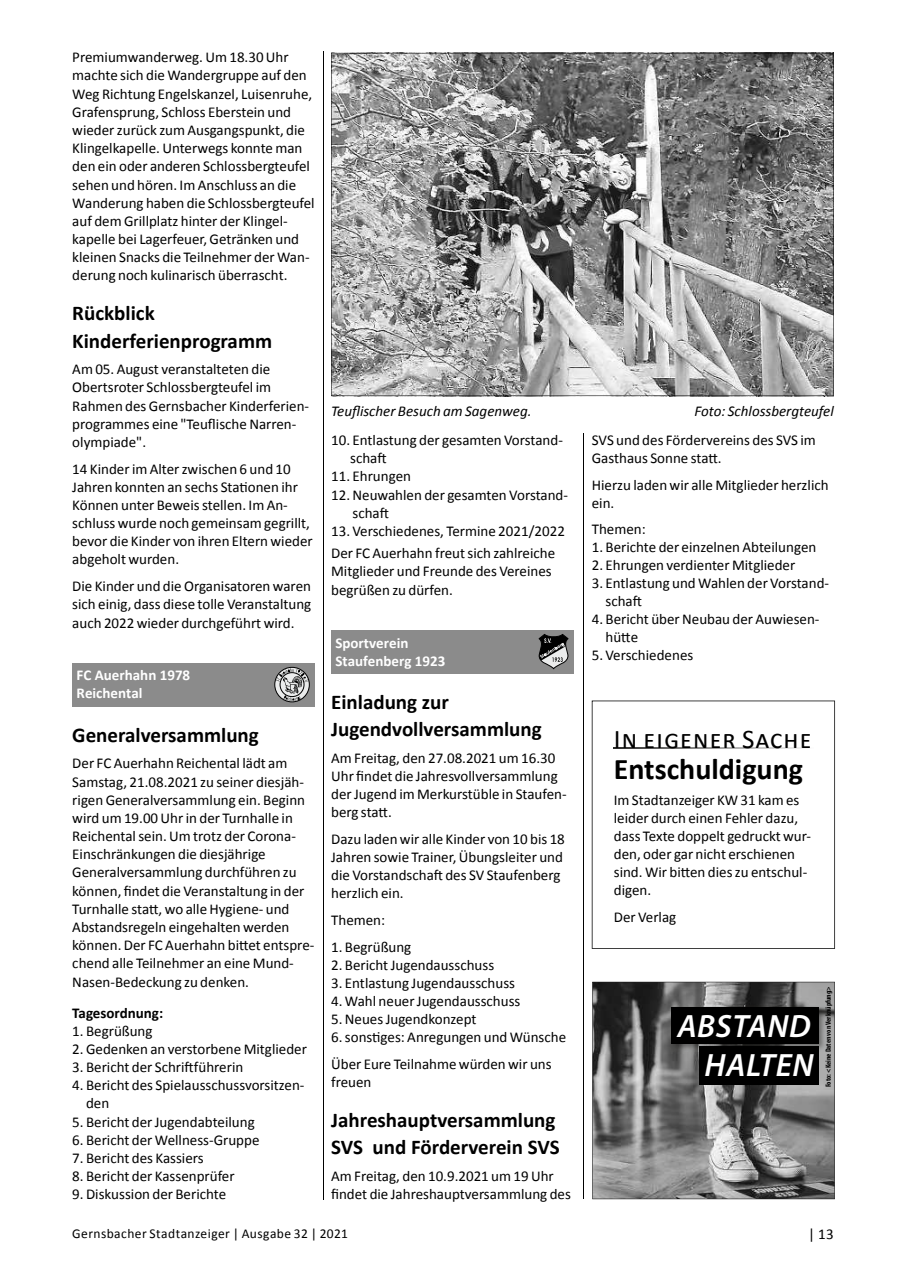
<style>
.page{position:relative;width:902px;height:1280px;background:#fff}
.page>*{position:absolute;margin:0;border:0;box-sizing:border-box;transform-origin:0 0}
.t1{font:italic 600 32.4px/39px "Myriad Pro";letter-spacing:.02em;color:#fff;text-align:right}
.t2{font:700 30px "Calibri";color:#000}
.t3{font:27px "Calibri";letter-spacing:.04em;color:#000}
.t4{font:700 21px/27.2px "Calibri";color:#000}
.t5{font:15px/18.1px "Calibri";color:#000}
.t6{font:700 15px/18px "Calibri";color:#fff}
.t7{font:italic 15px "Calibri";color:#000}
.t8{font:700 15px "Calibri";color:#000}
.t9{font:13.5px "Calibri";letter-spacing:.025em;color:#000}
.t10{font:700 condensed 7.5px "Myriad Pro";color:#000}
</style>
<div class="page">
<hr style="left:323px;top:51px;width:1px;height:1148px;background:#000">
<hr style="left:583px;top:434px;width:1px;height:765px;background:#000">
<div style="left:331px;top:630px;width:242px;height:44px;background:#8b8b8b"></div>
<svg style="left:538px;top:634px;width:31px;height:35px"></svg>
<div style="left:72px;top:663px;width:243px;height:43px;background:#8b8b8b"></div>
<div style="left:274px;top:667px;width:35px;height:35px;border:1px solid #000;border-radius:50%"></div>
<svg style="left:276px;top:668px;width:32px;height:33px"></svg>
<svg style="left:331px;top:53px;width:502px;height:343px;background:#969696"></svg>
<svg style="left:591px;top:700px;width:244px;height:249px"></svg>
<svg style="left:592px;top:982px;width:242px;height:217px;background:#777"></svg>
<img style="left:670px;top:1006px;width:156px;height:45px">
<div style="left:672px;top:1007px;width:146px;height:37px;background:#000"></div>
<div style="left:699px;top:1046px;width:119px;height:39px;background:#000"></div>
<p class="t5" style="left:72px;top:48px;width:244px">Premiumwanderweg. Um 18.30 Uhr machte sich die Wandergruppe auf den Weg Richtung Engelskanzel, Luisenruhe, Grafensprung, Schloss Eberstein und wieder zurück zum Ausgangspunkt, die Klingelkapelle. Unterwegs konnte man den ein oder anderen Schlossbergteufel sehen und hören. Im Anschluss an die Wanderung haben die Schlossbergteufel auf dem Grillplatz hinter der Klingel&shy;kapelle bei Lagerfeuer, Getränken und kleinen Snacks die Teilnehmer der Wan&shy;derung noch kulinarisch überrascht.</p>
<h3 class="t4" style="left:72px;top:300px;width:201px">Rückblick<br>Kinderferienprogramm</h3>
<p class="t5" style="left:72px;top:360px;width:238px">Am 05. August veranstalteten die<br>Obertsroter Schlossbergteufel im<br>Rahmen des Gernsbacher Kinderferien&shy;programmes eine "Teuflische Narren&shy;olympiade".</p>
<p class="t5" style="left:72px;top:460px;width:242px">14 Kinder im Alter zwischen 6 und 10<br>Jahren konnten an sechs Stationen ihr Können unter Beweis stellen. Im An&shy;schluss wurde noch gemeinsam gegrillt, bevor die Kinder von ihren Eltern wieder abgeholt wurden.</p>
<p class="t5" style="left:72px;top:577px;width:240px;text-align:justify">Die Kinder und die Organisatoren waren sich einig, dass diese tolle Veranstaltung auch 2022 wieder durchgeführt wird.</p>
<p class="t6" style="left:77px;top:666px;width:115px">FC Auerhahn 1978<br>Reichental</p>
<h3 class="t4" style="left:72px;top:721px;width:188px">Generalversammlung</h3>
<p class="t5" style="left:72px;top:754px;width:243px">Der FC Auerhahn Reichental lädt am Samstag, 21.08.2021 zu seiner diesjäh&shy;rigen Generalversammlung ein. Beginn wird um 19.00 Uhr in der Turnhalle in Reichental sein. Um trotz der Corona-Einschränkungen die diesjährige Generalversammlung durchführen zu können, findet die Veranstaltung in der Turnhalle statt, wo alle Hygiene- und Abstandsregeln eingehalten werden können. Der FC Auerhahn bittet entspre&shy;chend alle Teilnehmer an eine Mund-Nasen-Bedeckung zu denken.</p>
<p class="t8" style="left:72px;top:1003px;width:92px">Tagesordnung:</p>
<p class="t5" style="left:72px;top:1022px;width:82px">1. Begrüßung</p>
<p class="t5" style="left:72px;top:1040px;width:236px">2. Gedenken an verstorbene Mitglieder</p>
<p class="t5" style="left:72px;top:1058px;width:172px">3. Bericht der Schriftführerin</p>
<p class="t5" style="left:86px;top:1076px;width:220px;text-indent:-14px">4. Bericht des Spielausschussvorsitzen&shy;den</p>
<p class="t5" style="left:72px;top:1112px;width:184px">5. Bericht der Jugendabteilung</p>
<p class="t5" style="left:72px;top:1131px;width:189px">6. Bericht der Wellness-Gruppe</p>
<p class="t5" style="left:72px;top:1149px;width:133px">7. Bericht des Kassiers</p>
<p class="t5" style="left:72px;top:1167px;width:164px">8. Bericht der Kassenprüfer</p>
<p class="t5" style="left:72px;top:1185px;width:155px">9. Diskussion der Berichte</p>
<p class="t7" style="left:331px;top:400px;width:202px">Teuflischer Besuch am Sagenweg.</p>
<p class="t7" style="left:694px;top:400px;width:141px">Foto: Schlossbergteufel</p>
<p class="t5" style="left:350px;top:431px;width:214px;text-indent:-19px">10. Entlastung der gesamten Vorstand&shy;schaft</p>
<p class="t5" style="left:331px;top:467px;width:81px">11. Ehrungen</p>
<p class="t5" style="left:352px;top:485px;width:217px;text-indent:-21px">12. Neuwahlen der gesamten Vorstand&shy;schaft</p>
<p class="t5" style="left:331px;top:520px;width:235px;line-height:22.4px">13. Verschiedenes, Termine 2021/2022<br>Der FC Auerhahn freut sich zahlreiche</p>
<p class="t5" style="left:331px;top:562px;width:222px">Mitglieder und Freunde des Vereines begrüßen zu dürfen.</p>
<p class="t6" style="left:335px;top:633px;width:111px">Sportverein<br>Staufenberg 1923</p>
<h3 class="t4" style="left:331px;top:688px;width:212px">Einladung zur<br>Jugendvollversammlung</h3>
<p class="t5" style="left:331px;top:749px;width:237px">Am Freitag, den 27.08.2021 um 16.30<br>Uhr findet die Jahresvollversammlung der Jugend im Merkurstüble in Staufen&shy;berg statt.</p>
<p class="t5" style="left:331px;top:830px;width:235px">Dazu laden wir alle Kinder von 10 bis 18<br>Jahren sowie Trainer, Übungsleiter und die Vorstandschaft des SV Staufenberg herzlich ein.</p>
<p class="t5" style="left:331px;top:911px;width:55px">Themen:</p>
<p class="t5" style="left:331px;top:938px;width:82px">1. Begrüßung</p>
<p class="t5" style="left:331px;top:956px;width:164px">2. Bericht Jugendausschuss</p>
<p class="t5" style="left:331px;top:974px;width:185px">3. Entlastung Jugendausschuss</p>
<p class="t5" style="left:331px;top:992px;width:191px">4. Wahl neuer Jugendausschuss</p>
<p class="t5" style="left:331px;top:1010px;width:147px">5. Neues Jugendkonzept</p>
<p class="t5" style="left:331px;top:1024px;width:236px;line-height:26.7px">6. sonstiges: Anregungen und Wünsche<br>Über Eure Teilnahme würden wir uns</p>
<p class="t5" style="left:331px;top:1073px;width:42px">freuen</p>
<h3 class="t4" style="left:331px;top:1107px;width:230px">Jahreshauptversammlung<br>SVS und Förderverein SVS</h3>
<p class="t5" style="left:331px;top:1167px;width:241px">Am Freitag, den 10.9.2021 um 19 Uhr findet die Jahreshauptversammlung des</p>
<p class="t5" style="left:591px;top:431px;width:226px">SVS und des Fördervereins des SVS im<br>Gasthaus Sonne statt.</p>
<p class="t5" style="left:591px;top:476px;width:238px">Hierzu laden wir alle Mitglieder herzlich ein.</p>
<p class="t5" style="left:591px;top:520px;width:55px">Themen:</p>
<p class="t5" style="left:591px;top:538px;width:226px">1. Berichte der einzelnen Abteilungen</p>
<p class="t5" style="left:591px;top:556px;width:205px">2. Ehrungen verdienter Mitglieder</p>
<p class="t5" style="left:605px;top:574px;width:225px;text-indent:-14px">3. Entlastung und Wahlen der Vorstand&shy;schaft</p>
<p class="t5" style="left:605px;top:610px;width:215px;text-indent:-14px">4. Bericht über Neubau der Auwiesen&shy;hütte</p>
<p class="t5" style="left:591px;top:646px;width:103px">5. Verschiedenes</p>
<h3 class="t3" style="left:613px;top:722px;width:199px">In eigener Sache</h3>
<h2 class="t2" style="left:613px;top:750px;width:191px">Entschuldigung</h2>
<p class="t5" style="left:613px;top:791px;width:199px">Im Stadtanzeiger KW 31 kam es leider durch einen Fehler dazu, dass Texte doppelt gedruckt wur&shy;den, oder gar nicht erschienen sind. Wir bitten dies zu entschul&shy;digen.</p>
<p class="t5" style="left:613px;top:908px;width:64px">Der Verlag</p>
<h1 class="t1" style="left:677px;top:1007px;width:138px">ABSTAND<br>HALTEN</h1>
<p class="t10" style="left:824px;top:1087px;width:103px;rotate:-90deg">Foto: &lt;Keine Daten von Verknüpfung&gt;</p>
<p class="t9" style="left:72px;top:1225px;width:277px">Gernsbacher Stadtanzeiger | Ausgabe 32 | 2021</p>
<p class="t5" style="left:808px;top:1225px;width:27px">| 13</p>
</div>
